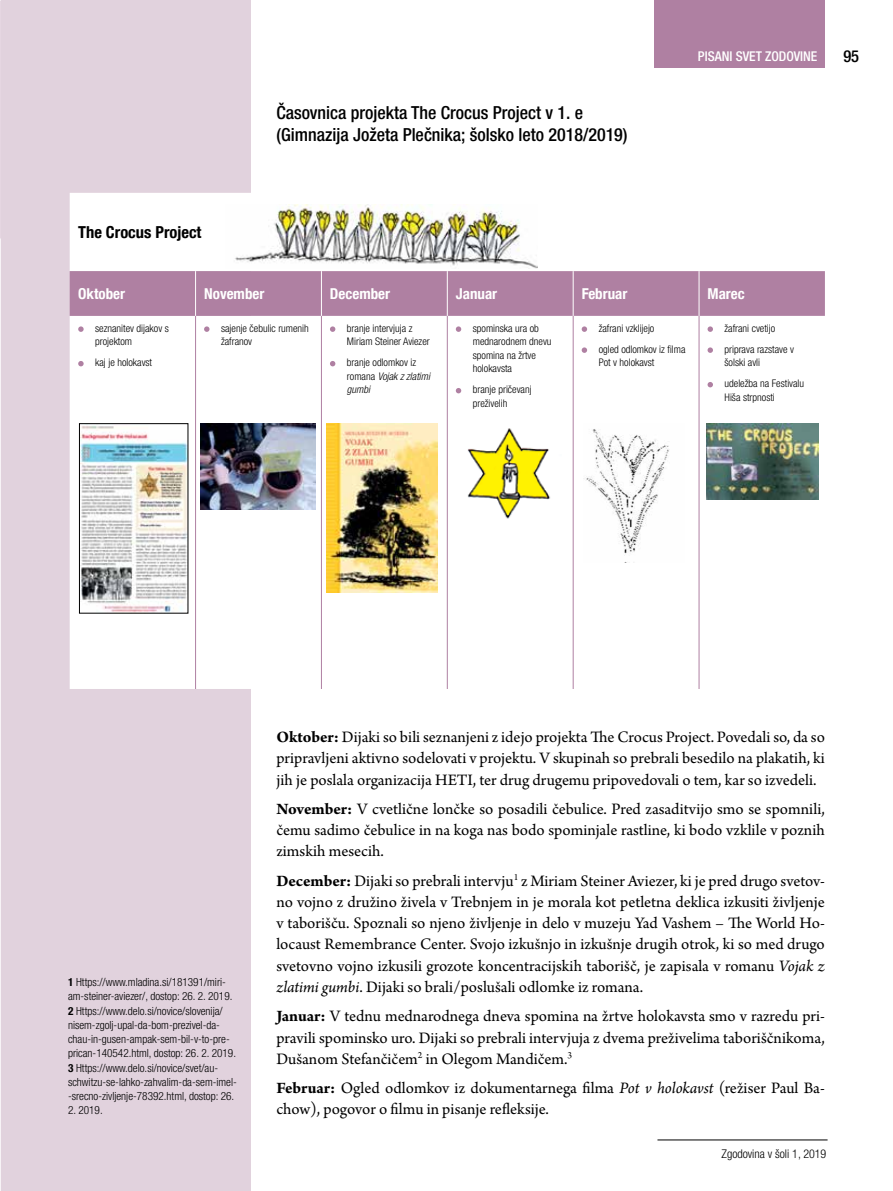
<style>
.page{position:relative;width:893px;height:1191px;background:#fff}
.page>*{position:absolute;margin:0;border:0;box-sizing:border-box;transform-origin:0 0}
.t1{font:500 condensed 18px/21.8px "Helvetica Neue LT Com";color:#000}
.t2{font:16.8px/21.1px "Arno Pro";color:#000;text-align:justify}
.t3{font:700 condensed 16.5px "Helvetica Neue LT Com";color:#000}
.t4{font:500 condensed 16.5px "Helvetica Neue LT Com";color:#000}
.t5{font:700 condensed 15px "Helvetica Neue LT Com";color:#fff}
.t6{font:500 condensed 13.5px "Helvetica Neue LT Com";color:#fff}
.t7{font:300 condensed 12px "Helvetica Neue LT Com";color:#000}
.t8{font:300 condensed 11.25px/14.2px "Helvetica Neue LT Com";color:#000}
.t9{font:300 condensed 10.5px/13.5px "Helvetica Neue LT Com";color:#000}
.s1{font-style:italic}
.s2{font-weight:700}
</style>
<div class="page">
<div style="left:1px;top:0;width:250px;height:1191px;background:#e1d2dd"></div>
<div style="left:655px;top:0;width:170px;height:68px;background:#af80a2"></div>
<hr style="left:657px;top:1139px;width:171px;height:1px;background:#000">
<svg style="left:70px;top:193px;width:749px;height:496px"></svg>
<div style="left:70px;top:271px;width:755px;height:45px;background:#af80a2"></div>
<hr style="left:195px;top:316px;width:1px;height:373px;background:#af80a2">
<hr style="left:321px;top:316px;width:1px;height:373px;background:#af80a2">
<hr style="left:447px;top:316px;width:1px;height:373px;background:#af80a2">
<hr style="left:573px;top:316px;width:1px;height:373px;background:#af80a2">
<hr style="left:699px;top:316px;width:1px;height:373px;background:#af80a2">
<hr style="left:195px;top:271px;width:1px;height:45px;background:#fff">
<hr style="left:321px;top:271px;width:1px;height:45px;background:#fff">
<hr style="left:447px;top:271px;width:1px;height:45px;background:#fff">
<hr style="left:573px;top:271px;width:1px;height:45px;background:#fff">
<hr style="left:699px;top:271px;width:1px;height:45px;background:#fff">
<svg style="left:78px;top:326px;width:6px;height:6px"></svg>
<svg style="left:78px;top:361px;width:6px;height:5px"></svg>
<svg style="left:204px;top:326px;width:6px;height:6px"></svg>
<svg style="left:330px;top:326px;width:5px;height:6px"></svg>
<svg style="left:330px;top:361px;width:5px;height:5px"></svg>
<svg style="left:456px;top:326px;width:5px;height:6px"></svg>
<svg style="left:456px;top:388px;width:5px;height:5px"></svg>
<svg style="left:582px;top:326px;width:5px;height:6px"></svg>
<svg style="left:582px;top:347px;width:5px;height:6px"></svg>
<svg style="left:707px;top:326px;width:6px;height:6px"></svg>
<svg style="left:707px;top:347px;width:6px;height:6px"></svg>
<svg style="left:707px;top:382px;width:6px;height:5px"></svg>
<img style="left:226px;top:204px;width:312px;height:64px">
<img style="left:81px;top:425px;width:105px;height:186px">
<div style="left:79px;top:423px;width:109px;height:190px;border:1px solid #000"></div>
<img style="left:201px;top:423px;width:115px;height:86px">
<img style="left:326px;top:423px;width:112px;height:169px">
<img style="left:455px;top:423px;width:107px;height:105px">
<img style="left:583px;top:423px;width:101px;height:140px">
<img style="left:707px;top:423px;width:112px;height:76px">
<p class="t3" style="left:78px;top:222px;width:125px">The Crocus Project</p>
<p class="t1" style="left:276px;top:102px;width:353px">Časovnica projekta The Crocus Project v 1. e (Gimnazija Jožeta Plečnika; šolsko leto 2018/2019)</p>
<p class="t6" style="left:698px;top:48px;width:121px">PISANI SVET ZODOVINE</p>
<p class="t4" style="left:843px;top:46px;width:17px">95</p>
<p class="t5" style="left:78px;top:284px;width:48px">Oktober</p>
<p class="t5" style="left:204px;top:284px;width:62px">November</p>
<p class="t5" style="left:330px;top:284px;width:62px">December</p>
<p class="t5" style="left:456px;top:284px;width:43px">Januar</p>
<p class="t5" style="left:582px;top:284px;width:47px">Februar</p>
<p class="t5" style="left:708px;top:284px;width:39px">Marec</p>
<p class="t9" style="left:95px;top:321px;width:75px">seznanitev dijakov s projektom</p>
<p class="t9" style="left:95px;top:356px;width:58px">kaj je holokavst</p>
<p class="t9" style="left:221px;top:321px;width:89px">sajenje čebulic rumenih žafranov</p>
<p class="t9" style="left:347px;top:321px;width:84px">branje intervjuja z<br>Miriam Steiner Aviezer</p>
<p class="t9" style="left:347px;top:356px;width:85px">branje odlomkov iz romana <span class="s1">Vojak z zlatimi gumbi</span></p>
<p class="t9" style="left:599px;top:318px;width:88px;line-height:21px">žafrani vzklijejo<br>ogled odlomkov iz filma</p>
<p class="t9" style="left:599px;top:356px;width:57px">Pot v holokavst</p>
<p class="t9" style="left:724px;top:318px;width:71px;line-height:21px">žafrani cvetijo priprava razstave v</p>
<p class="t9" style="left:724px;top:352px;width:81px;line-height:21px">šolski avli<br>udeležba na Festivalu</p>
<p class="t9" style="left:724px;top:390px;width:52px">Hiša strpnosti</p>
<p class="t9" style="left:473px;top:321px;width:80px">spominska ura ob mednarodnem dnevu spomina na žrtve holokavsta</p>
<p class="t9" style="left:473px;top:383px;width:60px">branje pričevanj preživelih</p>
<p class="t8" style="left:68px;top:975px;width:170px"><span class="s2">1</span> Https://www.mladina.si/181391/miri&shy;am-steiner-aviezer/, dostop: 26. 2. 2019.<br><span class="s2">2</span> Https://www.delo.si/novice/slovenija/ nisem-zgolj-upal-da-bom-prezivel-da&shy;chau-in-gusen-ampak-sem-bil-v-to-pre&shy;prican-140542.html, dostop: 26. 2. 2019.<br><span class="s2">3</span> Https://www.delo.si/novice/svet/au&shy;schwitzu-se-lahko-zahvalim-da-sem-imel--srecno-zivljenje-78392.html, dostop: 26.</p>
<p class="t8" style="left:68px;top:1103px;width:36px">2. 2019.</p>
<p class="t2" style="left:276px;top:727px;width:550px"><span class="s2">Oktober:</span> Dijaki so bili seznanjeni z idejo projekta The Crocus Project. Povedali so, da so pripravljeni aktivno sodelovati v projektu. V skupinah so prebrali besedilo na plakatih, ki jih je poslala organizacija HETI, ter drug drugemu pripovedovali o tem, kar so izvedeli.</p>
<p class="t2" style="left:276px;top:799px;width:550px"><span class="s2">November:</span> V cvetlične lončke so posadili čebulice. Pred zasaditvijo smo se spomnili, čemu sadimo čebulice in na koga nas bodo spominjale rastline, ki bodo vzklile v poznih zimskih mesecih.</p>
<p class="t2" style="left:276px;top:871px;width:550px"><span class="s2">December:</span> Dijaki so prebrali intervju<sup>1</sup> z Miriam Steiner Aviezer, ki je pred drugo svetov&shy;no vojno z družino živela v Trebnjem in je morala kot petletna deklica izkusiti življenje v taborišču. Spoznali so njeno življenje in delo v muzeju Yad Vashem – The World Ho&shy;locaust Remembrance Center. Svojo izkušnjo in izkušnje drugih otrok, ki so med drugo svetovno vojno izkusili grozote koncentracijskih taborišč, je zapisala v romanu <span class="s1">Vojak z zlatimi gumbi</span>. Dijaki so brali/poslušali odlomke iz romana.</p>
<p class="t2" style="left:276px;top:1006px;width:550px"><span class="s2">Januar:</span> V tednu mednarodnega dneva spomina na žrtve holokavsta smo v razredu pri&shy;pravili spominsko uro. Dijaki so prebrali intervjuja z dvema preživelima taboriščnikoma, Dušanom Stefančičem<sup>2</sup> in Olegom Mandičem.<sup>3</sup></p>
<p class="t2" style="left:276px;top:1078px;width:550px"><span class="s2">Februar:</span> Ogled odlomkov iz dokumentarnega filma <span class="s1">Pot v holokavst</span> (režiser Paul Ba&shy;chow), pogovor o filmu in pisanje refleksije.</p>
<p class="t7" style="left:721px;top:1146px;width:106px">Zgodovina v šoli 1, 2019</p>
</div>
